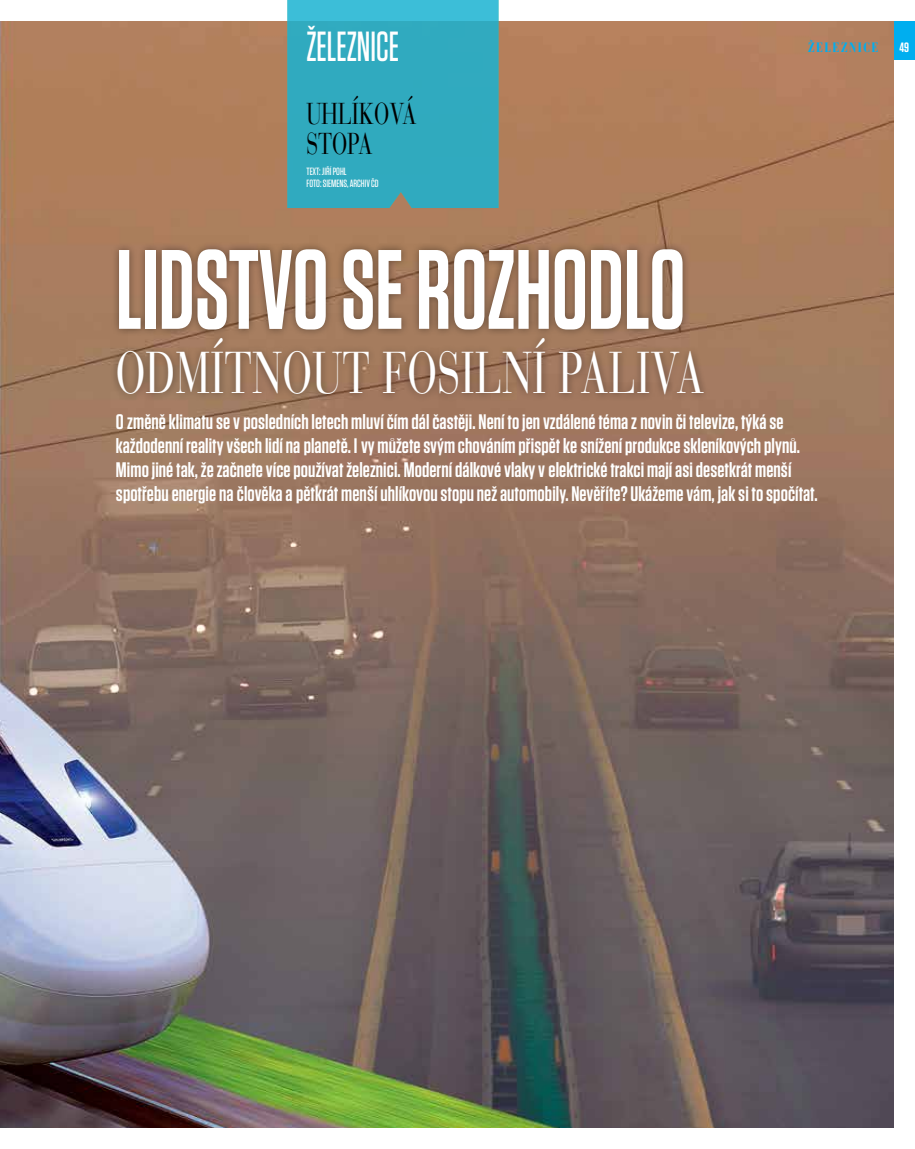
<style>
.page{position:relative;width:915px;height:1149px;background:#fff}
.page>*{position:absolute;margin:0;border:0;box-sizing:border-box;transform-origin:0 0}
.t1{font:600 112.5px "Tungsten";color:#fff;scale:.85 1}
.t2{font:58.5px "Bauer Bodoni OT";letter-spacing:.01em;color:#fff;scale:.7 1}
.t3{font:500 42px "Tungsten";color:#fff;scale:.85 1}
.t4{font:30px/30px "Bauer Bodoni OT";color:#000;scale:.7 1}
.t5{font:600 21px/24px "Tungsten";letter-spacing:.005em;color:#fff}
.t6{font:700 condensed 13.5px "Bauer Bodoni OT";letter-spacing:.1em;color:#00aeef}
.t7{font:600 13.5px "Tungsten";color:#fff}
.t8{font:500 10.5px/12px "Tungsten";color:#fff}
</style>
<div class="page">
<img style="left:0;top:21px;width:893px;height:1106px">
<div style="left:893px;top:21px;width:21px;height:39px;background:#00aeef"></div>
<svg style="left:287px;top:0;width:211px;height:208px;background:#32abc0"></svg>
<div style="left:109px;top:241px;width:601px;height:161px;background:#000;opacity:.4"></div>
<h3 class="t3" style="left:306px;top:25px;width:110px">ŽELEZNICE</h3>
<h3 class="t4" style="left:306px;top:99px;width:159px">UHLÍKOVÁ<br>STOPA</h3>
<p class="t8" style="left:306px;top:166px;width:74px">TEXT: JIŘÍ POHL<br>FOTO: SIEMENS, ARCHIV ČD</p>
<p class="t6" style="left:807px;top:39px;width:72px">ŽELEZNICE</p>
<p class="t7" style="left:899px;top:40px;width:11px">49</p>
<h1 class="t1" style="left:116px;top:230px;width:671px">LIDSTVO SE ROZHODLO</h1>
<h2 class="t2" style="left:116px;top:338px;width:841px">ODMÍTNOUT FOSILNÍ PALIVA</h2>
<p class="t5" style="left:116px;top:410px;width:703px">O změně klimatu se v posledních letech mluví čím dál častěji. Není to jen vzdálené téma z novin či televize, týká se každodenní reality všech lidí na planetě. I vy můžete svým chováním přispět ke snížení produkce skleníkových plynů.<br>Mimo jiné tak, že začnete více používat železnici. Moderní dálkové vlaky v elektrické trakci mají asi desetkrát menší spotřebu energie na člověka a pětkrát menší uhlíkovou stopu než automobily. Nevěříte? Ukážeme vám, jak si to spočítat.</p>
</div>
